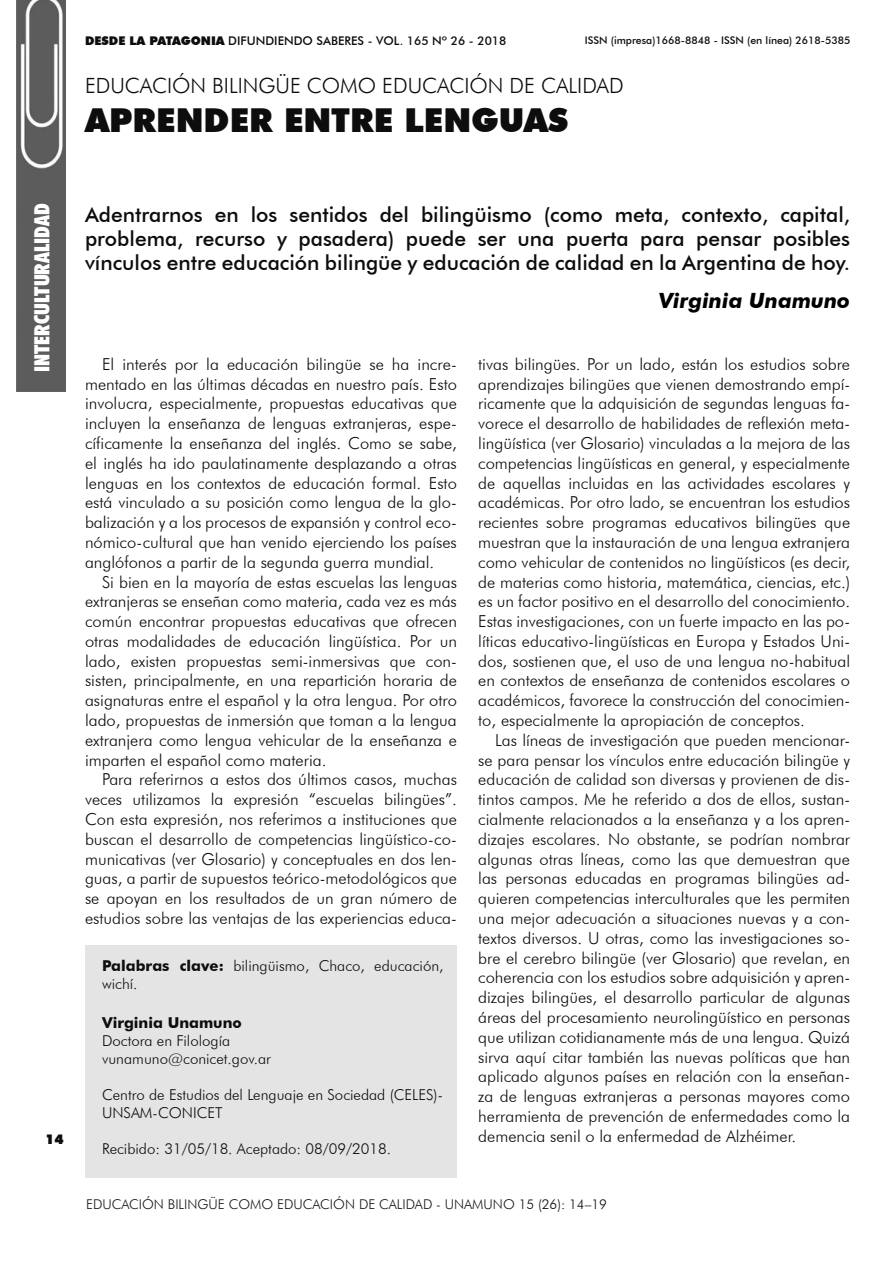
<style>
.page{position:relative;width:893px;height:1263px;background:#fff}
.page>*{position:absolute;margin:0;border:0;box-sizing:border-box;transform-origin:0 0}
.t1{font:900 33px "Futura BT";color:#0d0d0d}
.t2{font:500 21px/24px "Futura BT";color:#0d0d0d;text-align:justify}
.t3{font:300 21px "Futura BT";color:#0d0d0d}
.t4{font:900 condensed 21px "Futura BT";color:#fff}
.t5{font:italic 700 21px "Futura BT";color:#000}
.t6{font:300 16.5px/19.8px "Futura BT";color:#0d0d0d;text-align:justify}
.t7{font:300 15px/18px "Futura BT";color:#0d0d0d}
.t8{font:700 15px "Futura BT";color:#0d0d0d}
.t9{font:300 13.5px "Futura BT";color:#181818}
.t10{font:900 13.5px "Futura BT";color:#0d0d0d}
.t11{font:500 12px "Futura BT";color:#0d0d0d}
.t12{font:500 10.5px "Futura BT";color:#0d0d0d}
.s1{font-weight:900}
.s2{font-weight:700}
.s3{color:#0d0d0d}
</style>
<div class="page">
<img style="left:16px;top:0;width:50px;height:391px">
<div style="left:85px;top:945px;width:372px;height:233px;background:#e4e4e4"></div>
<p class="t11" style="left:85px;top:34px;width:423px"><span class="s1">DESDE LA PATAGONIA</span> DIFUNDIENDO SABERES - VOL. 165 Nº 26 - 2018</p>
<p class="t12" style="left:585px;top:34px;width:267px">ISSN (impresa)1668-8848 - ISSN (en línea) 2618-5385</p>
<p class="t3" style="left:85px;top:72px;width:540px">EDUCACIÓN BILINGÜE COMO EDUCACIÓN DE CALIDAD</p>
<h1 class="t1" style="left:85px;top:100px;width:485px">APRENDER ENTRE LENGUAS</h1>
<p class="t4" style="left:29px;top:372px;width:170px;rotate:-90deg">INTERCULTURALIDAD</p>
<p class="t10" style="left:45px;top:1131px;width:20px">14</p>
<p class="t2" style="left:85px;top:203px;width:767px">Adentrarnos en los sentidos del bilingüismo (como meta, contexto, capital, problema, recurso y pasadera) puede ser una puerta para pensar posibles vínculos entre educación bilingüe y educación de calidad en la Argentina de hoy.</p>
<p class="t5" style="left:659px;top:288px;width:193px">Virginia Unamuno</p>
<p class="t6" style="left:85px;top:354px;width:373px;text-indent:17px">El interés por la educación bilingüe se ha incre&shy;mentado en las últimas décadas en nuestro país. Esto involucra, especialmente, propuestas educativas que incluyen la enseñanza de lenguas extranjeras, espe&shy;cíficamente la enseñanza del inglés. Como se sabe, el inglés ha ido paulatinamente desplazando a otras lenguas en los contextos de educación formal. Esto está vinculado a su posición como lengua de la glo&shy;balización y a los procesos de expansión y control eco&shy;nómico-cultural que han venido ejerciendo los países anglófonos a partir de la segunda guerra mundial.</p>
<p class="t6" style="left:85px;top:572px;width:373px;text-indent:17px">Si bien en la mayoría de estas escuelas las lenguas extranjeras se enseñan como materia, cada vez es más común encontrar propuestas educativas que ofrecen otras modalidades de educación lingüística. Por un lado, existen propuestas semi-inmersivas que con&shy;sisten, principalmente, en una repartición horaria de asignaturas entre el español y la otra lengua. Por otro lado, propuestas de inmersión que toman a la lengua extranjera como lengua vehicular de la enseñanza e imparten el español como materia.</p>
<p class="t6" style="left:85px;top:770px;width:373px;text-indent:17px">Para referirnos a estos dos últimos casos, muchas veces utilizamos la expresión “escuelas bilingües”.<br>Con esta expresión, nos referimos a instituciones que buscan el desarrollo de competencias lingüístico-co&shy;municativas (ver Glosario) y conceptuales en dos len&shy;guas, a partir de supuestos teórico-metodológicos que se apoyan en los resultados de un gran número de estudios sobre las ventajas de las experiencias educa-</p>
<p class="t6" style="left:478px;top:354px;width:374px">tivas bilingües. Por un lado, están los estudios sobre aprendizajes bilingües que vienen demostrando empí&shy;ricamente que la adquisición de segundas lenguas fa&shy;vorece el desarrollo de habilidades de reflexión meta&shy;lingüística (ver Glosario) vinculadas a la mejora de las competencias lingüísticas en general, y especialmente de aquellas incluidas en las actividades escolares y académicas. Por otro lado, se encuentran los estudios recientes sobre programas educativos bilingües que muestran que la instauración de una lengua extranjera como vehicular de contenidos no lingüísticos (es decir, de materias como historia, matemática, ciencias, etc.) es un factor positivo en el desarrollo del conocimiento.<br>Estas investigaciones, con un fuerte impacto en las po&shy;líticas educativo-lingüísticas en Europa y Estados Uni&shy;dos, sostienen que, el uso de una lengua no-habitual en contextos de enseñanza de contenidos escolares o académicos, favorece la construcción del conocimien&shy;to, especialmente la apropiación de conceptos.</p>
<p class="t6" style="left:478px;top:730px;width:373px;text-indent:17px">Las líneas de investigación que pueden mencionar&shy;se para pensar los vínculos entre educación bilingüe y educación de calidad son diversas y provienen de dis&shy;tintos campos. Me he referido a dos de ellos, sustan&shy;cialmente relacionados a la enseñanza y a los apren&shy;dizajes escolares. No obstante, se podrían nombrar algunas otras líneas, como las que demuestran que las personas educadas en programas bilingües ad&shy;quieren competencias interculturales que les permiten una mejor adecuación a situaciones nuevas y a con&shy;textos diversos. U otras, como las investigaciones so&shy;bre el cerebro bilingüe (ver Glosario) que revelan, en coherencia con los estudios sobre adquisición y apren&shy;dizajes bilingües, el desarrollo particular de algunas áreas del procesamiento neurolingüístico en personas que utilizan cotidianamente más de una lengua. Quizá sirva aquí citar también las nuevas políticas que han aplicado algunos países en relación con la enseñan&shy;za de lenguas extranjeras a personas mayores como herramienta de prevención de enfermedades como la demencia senil o la enfermedad de Alzhéimer.</p>
<p class="t7" style="left:102px;top:957px;width:343px"><span class="s2">Palabras clave:</span> bilingüismo, Chaco, educación, wichí.</p>
<p class="t8" style="left:102px;top:1014px;width:141px">Virginia Unamuno</p>
<p class="t7" style="left:102px;top:1032px;width:170px">Doctora en Filología vunamuno@conicet.gov.ar</p>
<p class="t7" style="left:102px;top:1086px;width:342px">Centro de Estudios del Lenguaje en Sociedad (CELES)-<br>UNSAM-CONICET</p>
<p class="t7" style="left:102px;top:1140px;width:290px">Recibido: 31/05/18. Aceptado: 08/09/2018.</p>
<p class="t9" style="left:86px;top:1196px;width:522px">EDUCACIÓN BILINGÜE COMO EDUCACIÓN DE CALIDAD - UNAMUNO <span class="s3">15 (26): 14 –19</span></p>
</div>
